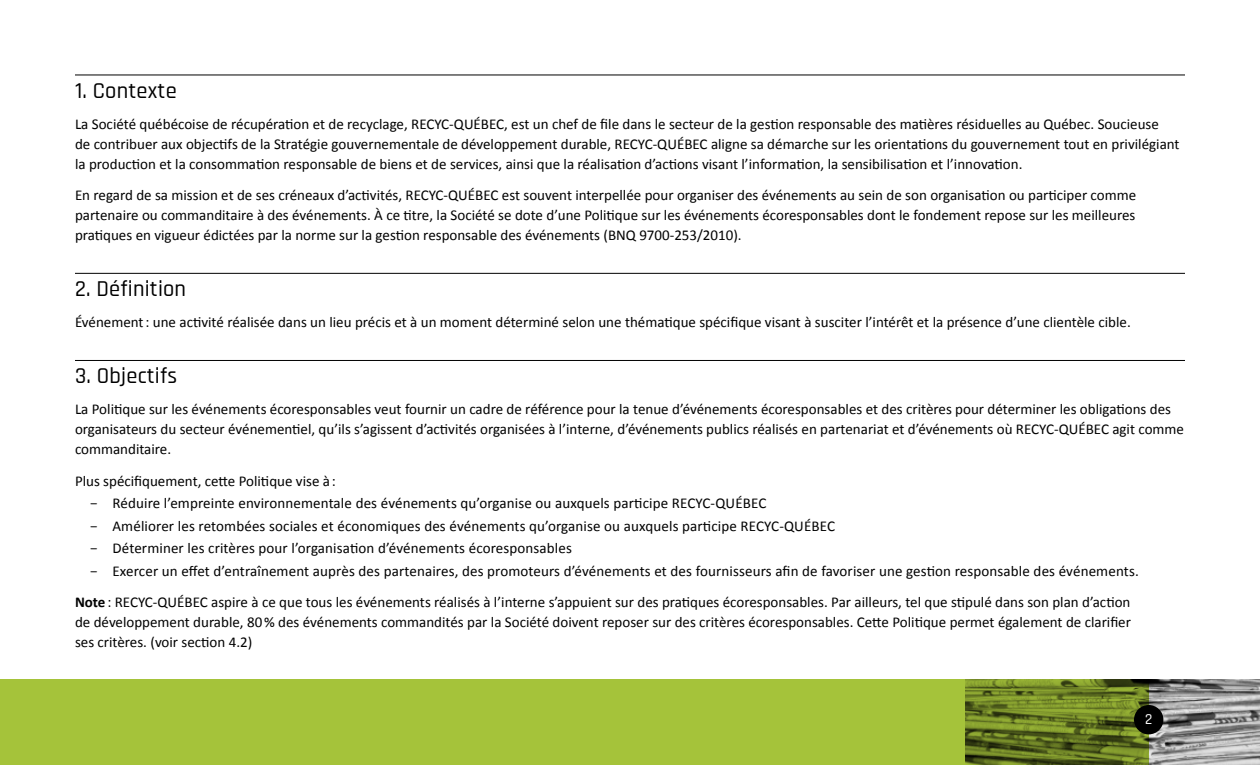
<style>
.page{position:relative;width:1260px;height:765px;background:#fff}
.page>*{position:absolute;margin:0;border:0;box-sizing:border-box;transform-origin:0 0}
.t1{font:500 22.5px "Rajdhani";letter-spacing:.01em;color:#000}
.txt{font:15px/20px "Calibri";color:#000}
.t2{font:500 15px "Rajdhani";color:#fff}
.s1{font-weight:700}
</style>
<div class="page">
<img style="left:1149px;top:679px;width:111px;height:86px">
<svg style="left:0;top:679px;width:1149px;height:86px;background:#9bb736"></svg>
<div style="left:1134px;top:705px;width:29px;height:29px;background:#000;border-radius:50%"></div>
<hr style="left:75px;top:75px;width:1110px;height:1px;background:#000">
<hr style="left:75px;top:273px;width:1110px;height:1px;background:#000">
<hr style="left:75px;top:360px;width:1110px;height:1px;background:#000">
<h2 class="t1" style="left:75px;top:77px;width:103px">1. Contexte</h2>
<p class="txt" style="left:75px;top:113px;width:1106px">La Société québécoise de récupération et de recyclage, RECYC-QUÉBEC, est un chef de file dans le secteur de la gestion responsable des matières résiduelles au Québec. Soucieuse<br>de contribuer aux objectifs de la Stratégie gouvernementale de développement durable, RECYC-QUÉBEC aligne sa démarche sur les orientations du gouvernement tout en privilégiant la production et la consommation responsable de biens et de services, ainsi que la réalisation d’actions visant l’information, la sensibilisation et l’innovation.</p>
<p class="txt" style="left:75px;top:184px;width:1063px;text-align:justify">En regard de sa mission et de ses créneaux d’activités, RECYC-QUÉBEC est souvent interpellée pour organiser des événements au sein de son organisation ou participer comme partenaire ou commanditaire à des événements. À ce titre, la Société se dote d’une Politique sur les événements écoresponsables dont le fondement repose sur les meilleures pratiques en vigueur édictées par la norme sur la gestion responsable des événements (BNQ 9700-253/2010).</p>
<h2 class="t1" style="left:75px;top:276px;width:113px">2. Définition</h2>
<p class="txt" style="left:75px;top:312px;width:1057px">Événement: une activité réalisée dans un lieu précis et à un moment déterminé selon une thématique spécifique visant à susciter l’intérêt et la présence d’une clientèle cible.</p>
<h2 class="t1" style="left:75px;top:363px;width:104px">3. Objectifs</h2>
<p class="txt" style="left:75px;top:399px;width:1111px">La Politique sur les événements écoresponsables veut fournir un cadre de référence pour la tenue d’événements écoresponsables et des critères pour déterminer les obligations des organisateurs du secteur événementiel, qu’ils s’agissent d’activités organisées à l’interne, d’événements publics réalisés en partenariat et d’événements où RECYC-QUÉBEC agit comme commanditaire.</p>
<p class="txt" style="left:75px;top:470px;width:263px">Plus spécifiquement, cette Politique vise à :</p>
<p class="txt" style="left:90px;top:492px;width:678px">− Réduire l’empreinte environnementale des événements qu’organise ou auxquels participe RECYC-QUÉBEC</p>
<p class="txt" style="left:90px;top:515px;width:747px">− Améliorer les retombées sociales et économiques des événements qu’organise ou auxquels participe RECYC-QUÉBEC</p>
<p class="txt" style="left:90px;top:537px;width:483px">− Déterminer les critères pour l’organisation d’événements écoresponsables</p>
<p class="txt" style="left:90px;top:560px;width:1050px">− Exercer un effet d’entraînement auprès des partenaires, des promoteurs d’événements et des fournisseurs afin de favoriser une gestion responsable des événements.</p>
<p class="txt" style="left:75px;top:591px;width:1058px;text-align:justify"><span class="s1">Note</span>: RECYC-QUÉBEC aspire à ce que tous les événements réalisés à l’interne s’appuient sur des pratiques écoresponsables. Par ailleurs, tel que stipulé dans son plan d’action de développement durable, 80% des événements commandités par la Société doivent reposer sur des critères écoresponsables. Cette Politique permet également de clarifier ses critères. (voir section 4.2)</p>
<p class="t2" style="left:1145px;top:711px;width:9px">2</p>
</div>
